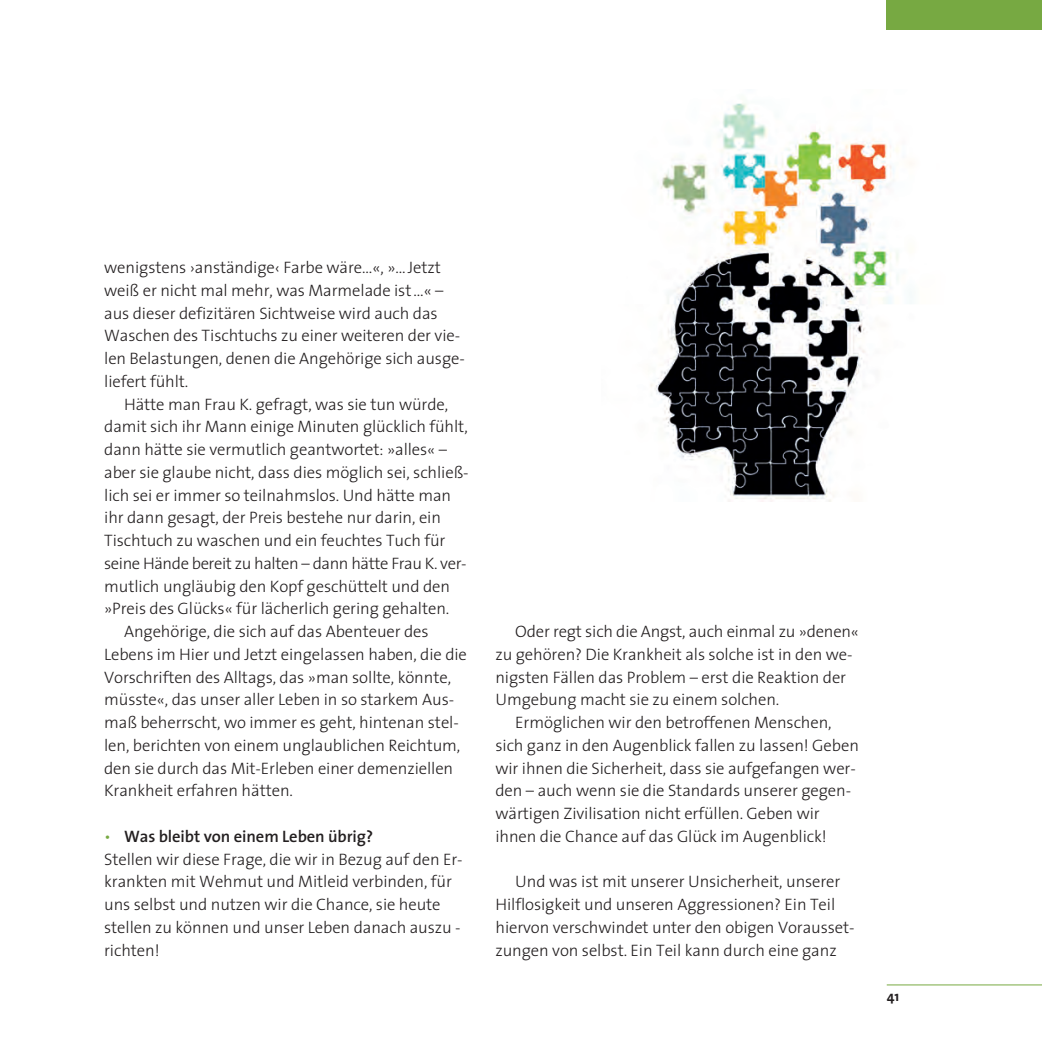
<style>
.page{position:relative;width:1042px;height:1042px;background:#fff}
.page>*{position:absolute;margin:0;border:0;box-sizing:border-box;transform-origin:0 0}
.t1{font:300 16.62px/22.8px "The Sans";letter-spacing:-.005em;color:#231f20}
.t2{font:300 16.62px "The Sans";letter-spacing:-.025em;color:#231f20}
.t3{font:700 14px "The Sans";color:#231f20}
.s1{color:#77a942}
.s2{font-weight:600}
</style>
<div class="page">
<hr style="left:887px;top:984px;width:155px;height:1px;background:#77a942">
<div style="left:887px;top:0;width:155px;height:30px;background:#77a942"></div>
<img style="left:650px;top:103px;width:262px;height:398px">
<p class="t1" style="left:104px;top:258px;width:362px">wenigs tens ›anständige‹ Farbe wäre…«, »… Jetzt weiß er nicht mal mehr, was Marmelade ist …« – aus dieser defizitären Sichtweise wird auch das Waschen des Tischtuchs zu einer weiteren der vie - len Belastungen, denen die Angehörige sich ausge - liefert fühlt.</p>
<p class="t1" style="left:124px;top:394px;width:326px">Hätte man Frau K. gefragt, was sie tun würde,</p>
<p class="t1" style="left:104px;top:417px;width:365px">damit sich ihr Mann einige Minuten glücklich fühlt,</p>
<p class="t1" style="left:104px;top:440px;width:344px">dann hätte sie vermutlich geantwortet: »alles« –</p>
<p class="t1" style="left:104px;top:462px;width:366px">aber sie glaube nicht, dass dies möglich sei, schließ -</p>
<p class="t1" style="left:104px;top:485px;width:348px">lich sei er immer so teilnahmslos. Und hätte man</p>
<p class="t1" style="left:104px;top:508px;width:338px">ihr dann gesagt, der Preis bestehe nur darin, ein</p>
<p class="t1" style="left:104px;top:531px;width:343px">Tisch tuch zu waschen und ein feuchtes Tuch für</p>
<p class="t2" style="left:104px;top:557px;width:364px">seine Hände bereit zu halten – dann hätte Frau K. ver -</p>
<p class="t1" style="left:104px;top:576px;width:347px">mut lich ungläubig den Kopf geschüttelt und den</p>
<p class="t1" style="left:104px;top:599px;width:347px">»Preis des Glücks« für lächerlich gering gehal ten.</p>
<p class="t1" style="left:124px;top:622px;width:306px">Angehörige, die sich auf das Abenteuer des</p>
<p class="t1" style="left:104px;top:644px;width:364px">Lebens im Hier und Jetzt eingelassen haben, die die</p>
<p class="t1" style="left:104px;top:667px;width:348px">Vorschrif ten des Alltags, das »man sollte, könnte,</p>
<p class="t1" style="left:104px;top:690px;width:351px">müsste«, das unser aller Leben in so starkem Aus -</p>
<p class="t1" style="left:104px;top:713px;width:356px">maß be herrscht, wo immer es geht, hintenan stel -</p>
<p class="t1" style="left:104px;top:735px;width:358px">len, berich ten von einem unglaublichen Reichtum,</p>
<p class="t1" style="left:104px;top:758px;width:351px">den sie durch das Mit-Erleben einer demenziellen</p>
<p class="t1" style="left:104px;top:781px;width:190px">Krankheit erfahren hätten.</p>
<p class="t1" style="left:104px;top:826px;width:360px"><span class="s1">•</span> <span class="s2">Was bleibt von einem Leben übrig?<br></span>Stellen wir diese Frage, die wir in Bezug auf den Er - krankten mit Wehmut und Mitleid verbinden, für uns selbst und nutzen wir die Chance, sie heute stellen zu können und unser Leben danach auszu - richten!</p>
<p class="t1" style="left:515px;top:622px;width:345px">Oder regt sich die Angst, auch einmal zu »denen«</p>
<p class="t1" style="left:495px;top:644px;width:358px">zu gehören? Die Krankheit als solche ist in den we -</p>
<p class="t1" style="left:495px;top:667px;width:352px">nigs ten Fällen das Problem – erst die Reaktion der</p>
<p class="t1" style="left:495px;top:690px;width:285px">Um gebung macht sie zu einem solchen.</p>
<p class="t1" style="left:515px;top:713px;width:318px">Ermöglichen wir den betroffenen Menschen,</p>
<p class="t1" style="left:495px;top:735px;width:365px">sich ganz in den Augenblick fallen zu lassen! Geben</p>
<p class="t1" style="left:495px;top:758px;width:362px">wir ihnen die Sicherheit, dass sie aufgefangen wer -</p>
<p class="t1" style="left:495px;top:781px;width:357px">den – auch wenn sie die Standards unserer gegen -</p>
<p class="t1" style="left:495px;top:804px;width:326px">wärtigen Zivilisation nicht erfüllen. Geben wir</p>
<p class="t1" style="left:495px;top:826px;width:333px">ihnen die Chan ce auf das Glück im Augenblick!</p>
<p class="t1" style="left:495px;top:872px;width:361px;text-indent:20px">Und was ist mit unserer Unsicherheit, unserer Hilflosigkeit und unseren Aggressionen? Ein Teil hier von verschwindet unter den obigen Vorausset - zun gen von selbst. Ein Teil kann durch eine ganz</p>
<p class="t3" style="left:887px;top:991px;width:14px">41</p>
</div>
